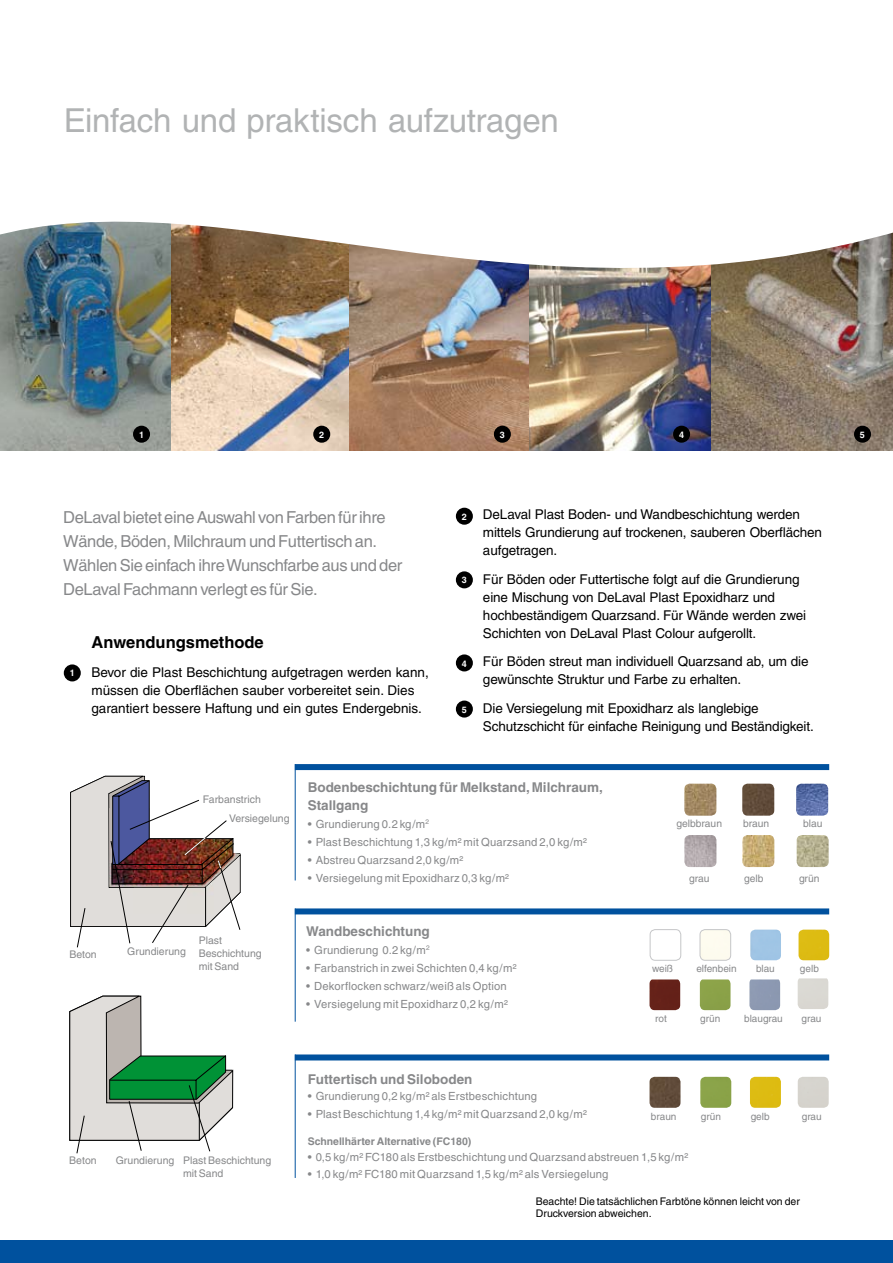
<style>
.page{position:relative;width:893px;height:1263px;background:#fff}
.page>*{position:absolute;margin:0;border:0;box-sizing:border-box;transform-origin:0 0}
.Sub-title_40__tint_b{font:33px "Helvetica";letter-spacing:-.005em;color:#b1b3b4}
.t1{font:16.5px/24px "Helvetica";letter-spacing:-.02em;color:#87888a}
.Intro_grey{font:700 16.5px "Helvetica";color:#000}
.Intro_grey-2{font:13.5px/18px "Helvetica";letter-spacing:-.01em;color:#000}
.rub3{font:700 13.5px/18px "Helvetica";color:#87888a}
.rub3-2{font:11.25px "Helvetica";letter-spacing:.015em;color:#87888a}
.body{font:11.25px "Helvetica";letter-spacing:.015em;color:#87888a}
.t2{font:10.5px/12.6px "Helvetica";color:#87888a}
.t3{font:10.5px/12.6px "Helvetica";color:#000}
.rub3-3{font:700 10.5px "Helvetica";color:#87888a}
.t4{font:10.35px "Helvetica";color:#87888a}
.t5{font:10.05px "Helvetica";color:#87888a}
.t6{font:700 9px "Helvetica";color:#fff}
</style>
<div class="page">
<img style="left:170px;top:379px;width:179px;height:72px">
<svg style="left:0;top:379px;width:170px;height:72px;background:#879493"></svg>
<img style="left:349px;top:379px;width:181px;height:72px">
<img style="left:530px;top:379px;width:182px;height:72px">
<img style="left:712px;top:379px;width:181px;height:72px">
<img style="left:0;top:221px;width:893px;height:158px">
<img style="left:684px;top:784px;width:32px;height:32px">
<img style="left:742px;top:784px;width:32px;height:32px">
<img style="left:796px;top:784px;width:32px;height:32px">
<img style="left:684px;top:835px;width:32px;height:32px">
<img style="left:742px;top:835px;width:32px;height:32px">
<img style="left:797px;top:835px;width:32px;height:32px">
<div style="left:650px;top:929px;width:31px;height:32px;border:1px solid #c5c6c8;border-radius:5px"></div>
<div style="left:700px;top:929px;width:31px;height:32px;border:1px solid #c5c6c8;border-radius:5px"></div>
<img style="left:750px;top:930px;width:31px;height:30px">
<img style="left:798px;top:930px;width:31px;height:30px">
<img style="left:700px;top:979px;width:30px;height:31px">
<img style="left:649px;top:979px;width:31px;height:31px">
<img style="left:798px;top:978px;width:30px;height:31px">
<img style="left:749px;top:979px;width:31px;height:31px">
<img style="left:649px;top:1077px;width:31px;height:31px">
<img style="left:700px;top:1077px;width:31px;height:31px">
<img style="left:750px;top:1077px;width:31px;height:31px">
<img style="left:798px;top:1077px;width:31px;height:31px">
<svg style="left:70px;top:776px;width:171px;height:172px"></svg>
<svg style="left:69px;top:996px;width:164px;height:158px"></svg>
<div style="left:456px;top:700px;width:17px;height:17px;background:#000;border-radius:50%"></div>
<div style="left:456px;top:654px;width:17px;height:17px;background:#000;border-radius:50%"></div>
<div style="left:456px;top:571px;width:17px;height:17px;background:#000;border-radius:50%"></div>
<div style="left:456px;top:508px;width:17px;height:17px;background:#000;border-radius:50%"></div>
<div style="left:64px;top:664px;width:17px;height:17px;background:#000;border-radius:50%"></div>
<div style="left:313px;top:426px;width:17px;height:17px;background:#000;border-radius:50%"></div>
<div style="left:494px;top:426px;width:17px;height:17px;background:#000;border-radius:50%"></div>
<div style="left:673px;top:426px;width:17px;height:17px;background:#000;border-radius:50%"></div>
<div style="left:854px;top:426px;width:17px;height:17px;background:#000;border-radius:50%"></div>
<hr style="left:295px;top:764px;width:1px;height:116px;background:#00519e">
<div style="left:295px;top:764px;width:534px;height:6px;background:#00519e"></div>
<hr style="left:295px;top:908px;width:1px;height:114px;background:#00519e">
<div style="left:295px;top:908px;width:534px;height:6px;background:#00519e"></div>
<hr style="left:295px;top:1054px;width:1px;height:124px;background:#00519e">
<div style="left:295px;top:1054px;width:534px;height:6px;background:#00519e"></div>
<div style="left:133px;top:426px;width:17px;height:17px;background:#000;border-radius:50%"></div>
<div style="left:0;top:1241px;width:893px;height:22px;background:#00519e"></div>
<p class="Sub-title_40__tint_b" style="left:64px;top:101px;width:497px">Einfach und praktisch aufzutragen</p>
<p class="t6" style="left:319px;top:429px;width:7px">2</p>
<p class="t6" style="left:500px;top:429px;width:7px">3</p>
<p class="t6" style="left:679px;top:429px;width:7px">4</p>
<p class="t6" style="left:139px;top:429px;width:7px">1</p>
<p class="t6" style="left:860px;top:429px;width:7px">5</p>
<p class="t1" style="left:63px;top:505px;width:341px">DeLaval bietet eine Auswahl von Farben für ihre Wände, Böden, Milchraum und Futtertisch an.<br>Wählen Sie einfach ihre Wunschfarbe aus und der DeLaval Fachmann verlegt es für Sie.</p>
<p class="t6" style="left:70px;top:668px;width:7px">1</p>
<p class="Intro_grey" style="left:91px;top:633px;width:174px">Anwendungsmethode</p>
<p class="Intro_grey-2" style="left:91px;top:663px;width:339px">Bevor die Plast Beschichtung aufgetragen werden kann, müssen die Oberflächen sauber vorbereitet sein. Dies garantiert bessere Haftung und ein gutes Endergebnis.</p>
<p class="t6" style="left:462px;top:511px;width:7px">2</p>
<p class="t6" style="left:462px;top:575px;width:7px">3</p>
<p class="t6" style="left:462px;top:658px;width:7px">4</p>
<p class="t6" style="left:462px;top:704px;width:7px">5</p>
<p class="Intro_grey-2" style="left:483px;top:505px;width:341px">DeLaval Plast Boden- und Wandbeschichtung werden mittels Grundierung auf trockenen, sauberen Oberflächen aufgetragen.</p>
<p class="Intro_grey-2" style="left:483px;top:570px;width:325px">Für Böden oder Futtertische folgt auf die Grundierung eine Mischung von DeLaval Plast Epoxidharz und hochbeständigem Quarzsand. Für Wände werden zwei Schichten von DeLaval Plast Colour aufgerollt.</p>
<p class="Intro_grey-2" style="left:483px;top:652px;width:327px">Für Böden streut man individuell Quarzsand ab, um die gewünschte Struktur und Farbe zu erhalten.</p>
<p class="Intro_grey-2" style="left:483px;top:699px;width:332px">Die Versiegelung mit Epoxidharz als langlebige<br>Schutzschicht für einfache Reinigung und Beständigkeit.</p>
<p class="t2" style="left:69px;top:948px;width:29px">Beton</p>
<p class="t2" style="left:203px;top:793px;width:59px">Farbanstrich</p>
<p class="t2" style="left:229px;top:812px;width:62px">Versiegelung</p>
<p class="t2" style="left:127px;top:945px;width:60px">Grundierung</p>
<p class="t2" style="left:199px;top:934px;width:65px">Plast<br>Beschichtung mit Sand</p>
<p class="rub3" style="left:308px;top:778px;width:297px">Bodenbeschichtung für Melkstand, Milchraum,<br>Stallgang</p>
<p class="rub3-2" style="left:308px;top:818px;width:123px">• Grundierung 0.2 kg/m<sup>2</sup></p>
<p class="body" style="left:308px;top:836px;width:281px">• Plast Beschichtung 1,3 kg/m² mit Quarzsand 2,0 kg/m²</p>
<p class="body" style="left:308px;top:854px;width:157px">• Abstreu Quarzsand 2,0 kg/m²</p>
<p class="body" style="left:308px;top:872px;width:203px">• Versiegelung mit Epoxidharz 0,3 kg/m²</p>
<p class="rub3" style="left:306px;top:922px;width:125px">Wandbeschichtung</p>
<p class="rub3-2" style="left:306px;top:944px;width:125px">• Grundierung 0.2 kg/m<sup>2</sup></p>
<p class="rub3-2" style="left:306px;top:962px;width:212px">• Farbanstrich in zwei Schichten 0,4 kg/m²</p>
<p class="rub3-2" style="left:306px;top:980px;width:202px">• Dekorflocken schwarz/weiß als Option</p>
<p class="rub3-2" style="left:306px;top:998px;width:203px">• Versiegelung mit Epoxidharz 0,2 kg/m²</p>
<p class="t4" style="left:676px;top:818px;width:47px">gelbbraun</p>
<p class="t4" style="left:743px;top:818px;width:28px">braun</p>
<p class="t4" style="left:803px;top:818px;width:21px">blau</p>
<p class="t4" style="left:744px;top:872px;width:21px">gelb</p>
<p class="t4" style="left:689px;top:872px;width:22px">grau</p>
<p class="t4" style="left:799px;top:872px;width:22px">grün</p>
<p class="t5" style="left:652px;top:962px;width:23px">weiß</p>
<p class="t5" style="left:696px;top:962px;width:42px">elfenbein</p>
<p class="t5" style="left:756px;top:962px;width:20px">blau</p>
<p class="t5" style="left:800px;top:962px;width:20px">gelb</p>
<p class="t5" style="left:655px;top:1012px;width:13px">rot</p>
<p class="t5" style="left:700px;top:1012px;width:21px">grün</p>
<p class="t5" style="left:744px;top:1012px;width:40px">blaugrau</p>
<p class="t5" style="left:802px;top:1012px;width:21px">grau</p>
<p class="t2" style="left:69px;top:1153px;width:29px">Beton</p>
<p class="t2" style="left:116px;top:1154px;width:60px">Grundierung</p>
<p class="t2" style="left:183px;top:1154px;width:90px">Plast Beschichtung mit Sand</p>
<p class="rub3" style="left:308px;top:1070px;width:166px">Futtertisch und Siloboden</p>
<p class="rub3-2" style="left:308px;top:1090px;width:231px">• Grundierung 0,2 kg/m² als Erstbeschichtung</p>
<p class="rub3-2" style="left:308px;top:1108px;width:281px">• Plast Beschichtung 1,4 kg/m² mit Quarzsand 2,0 kg/m²</p>
<p class="rub3-3" style="left:308px;top:1135px;width:165px">Schnellhärter Alternative (FC180)</p>
<p class="rub3-2" style="left:308px;top:1151px;width:382px">• 0,5 kg/m² FC180 als Erstbeschichtung und Quarzsand abstreuen 1,5 kg/m²</p>
<p class="body" style="left:308px;top:1167px;width:302px">• 1,0 kg/m² FC180 mit Quarzsand 1,5 kg/m² als Versiegelung</p>
<p class="t5" style="left:651px;top:1110px;width:27px">braun</p>
<p class="t5" style="left:701px;top:1110px;width:21px">grün</p>
<p class="t5" style="left:751px;top:1110px;width:20px">gelb</p>
<p class="t5" style="left:802px;top:1110px;width:21px">grau</p>
<p class="t3" style="left:536px;top:1194px;width:266px">Beachte! Die tatsächlichen Farbtöne können leicht von der<br>Druckversion abweichen.</p>
</div>
